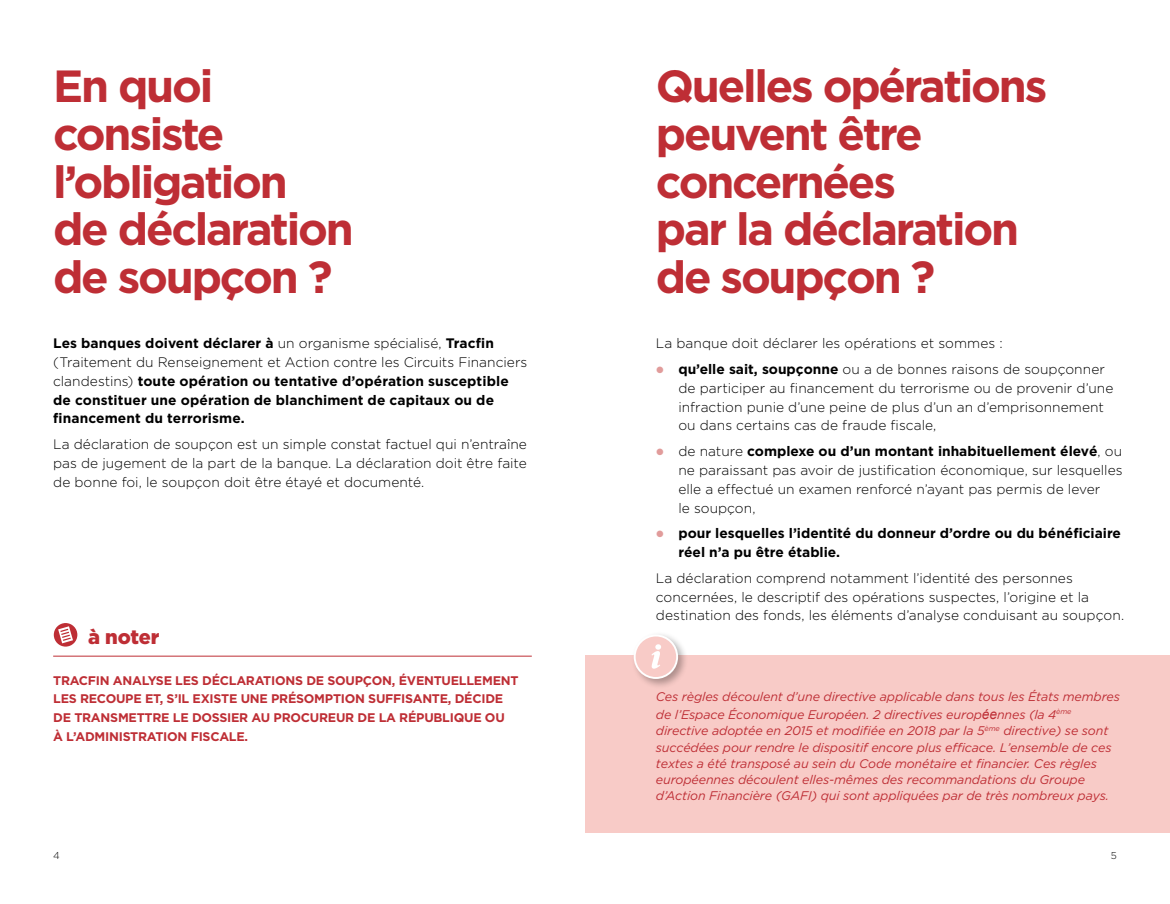
<style>
.page{position:relative;width:1170px;height:904px;background:#fff}
.page>*{position:absolute;margin:0;border:0;box-sizing:border-box;transform-origin:0 0}
.t1{font:700 45px/47.5px "Gotham HTF";letter-spacing:-.05em;color:#be2e35}
.t2{font:900 20px "Gotham HTF";letter-spacing:-.015em;color:#be2e35}
.t3{font:300 13.75px/18.8px "Gotham HTF";color:#000}
.t4{font:700 13.75px/18.8px "Gotham HTF";letter-spacing:.005em;color:#000}
.t5{font:italic 12.5px/16.5px "Gotham HTF";letter-spacing:-.01em;color:#be2e35}
.t6{font:700 12.5px/18.8px "Gotham HTF";letter-spacing:-.02em;color:#be2e35}
.t7{font:300 10px "Gotham HTF";color:#000}
.s1{font-weight:300}
.s2{font-weight:700}
.s3{font-family:"Arial";font-size:13.75px}
</style>
<div class="page">
<div style="left:585px;top:656px;width:584px;height:177px;background:#f8cbc7"></div>
<hr style="left:53px;top:656px;width:478px;height:1px;background:#be2e35">
<div style="left:54px;top:623px;width:23px;height:23px;background:#be2e35;border-radius:50%"></div>
<svg style="left:58px;top:626px;width:15px;height:17px"></svg>
<div style="left:630px;top:631px;width:58px;height:58px;background:#000;opacity:.3"></div>
<div style="left:634px;top:635px;width:43px;height:43px;background:#f8cbc7;border-radius:50%"></div>
<div style="left:633px;top:634px;width:45px;height:45px;border:2px solid #fff;border-radius:50%"></div>
<svg style="left:651px;top:644px;width:10px;height:24px"></svg>
<p class="t1" style="left:53px;top:62px;width:302px">En quoi consiste l’obligation de déclaration de soupçon ?</p>
<p class="t4" style="left:53px;top:333px;width:475px">Les banques doivent déclarer à <span class="s1">un organisme spécialisé,</span> Tracfn <span class="s1">(Traitement du Renseignement et Action contre les Circuits Financiers clandestins)</span> toute opération ou tentative d’opération susceptible de constituer une opération de blanchiment de capitaux ou de fnancement du terrorisme.</p>
<p class="t3" style="left:53px;top:435px;width:475px;text-align:justify">La déclaration de soupçon est un simple constat factuel qui n’entraîne pas de jugement de la part de la banque. La déclaration doit être faite de bonne foi, le soupçon doit être étayé et documenté.</p>
<p class="t2" style="left:88px;top:625px;width:72px">à noter</p>
<p class="t6" style="left:53px;top:670px;width:467px">TRACFIN ANALYSE LES DÉCLARATIONS DE SOUPÇON, ÉVENTUELLEMENT LES RECOUPE ET, S’IL EXISTE UNE PRÉSOMPTION SUFFISANTE, DÉCIDE DE TRANSMETTRE LE DOSSIER AU PROCUREUR DE LA RÉPUBLIQUE OU<br>À L’ADMINISTRATION FISCALE.</p>
<p class="t1" style="left:656px;top:62px;width:393px">Quelles opérations peuvent être concernées<br>par la déclaration de soupçon ?</p>
<p class="t3" style="left:656px;top:334px;width:348px">La banque doit déclarer les opérations et sommes :</p>
<p class="t3" style="left:678px;top:359px;width:436px"><span class="s2">qu’elle sait, soupçonne</span> ou a de bonnes raisons de soupçonner de participer au fnancement du terrorisme ou de provenir d’une infraction punie d’une peine de plus d’un an d’emprisonnement ou dans certains cas de fraude fscale,</p>
<p class="t3" style="left:678px;top:442px;width:445px">de nature <span class="s2">complexe ou d’un montant inhabituellement élevé</span>, ou ne paraissant pas avoir de justifcation économique, sur lesquelles elle a effectué un examen renforcé n’ayant pas permis de lever<br>le soupçon,</p>
<p class="t4" style="left:678px;top:523px;width:444px">pour lesquelles l’identité du donneur d’ordre ou du bénéfciaire réel n’a pu être établie.</p>
<p class="t3" style="left:656px;top:568px;width:469px">La déclaration comprend notamment l’identité des personnes concernées, le descriptif des opérations suspectes, l’origine et la destination des fonds, les éléments d’analyse conduisant au soupçon.</p>
<p class="t5" style="left:656px;top:688px;width:465px">Ces règles découlent d’une directive applicable dans tous les États membres de l’Espace Économique Européen. 2 directives europ<span class="s3">ée</span>nnes (la 4<sup>ème </sup>directive adoptée en 2015 et modifée en 2018 par la 5<sup>ème</sup> directive) se sont succédées pour rendre le dispositif encore plus effcace. L’ensemble de ces textes a été transposé au sein du Code monétaire et fnancier. Ces règles européennes découlent elles-mêmes des recommandations du Groupe d’Action Financière (GAFI) qui sont appliquées par de très nombreux pays.</p>
<p class="t7" style="left:53px;top:850px;width:8px">4</p>
<p class="t7" style="left:1110px;top:850px;width:8px">5</p>
</div>
